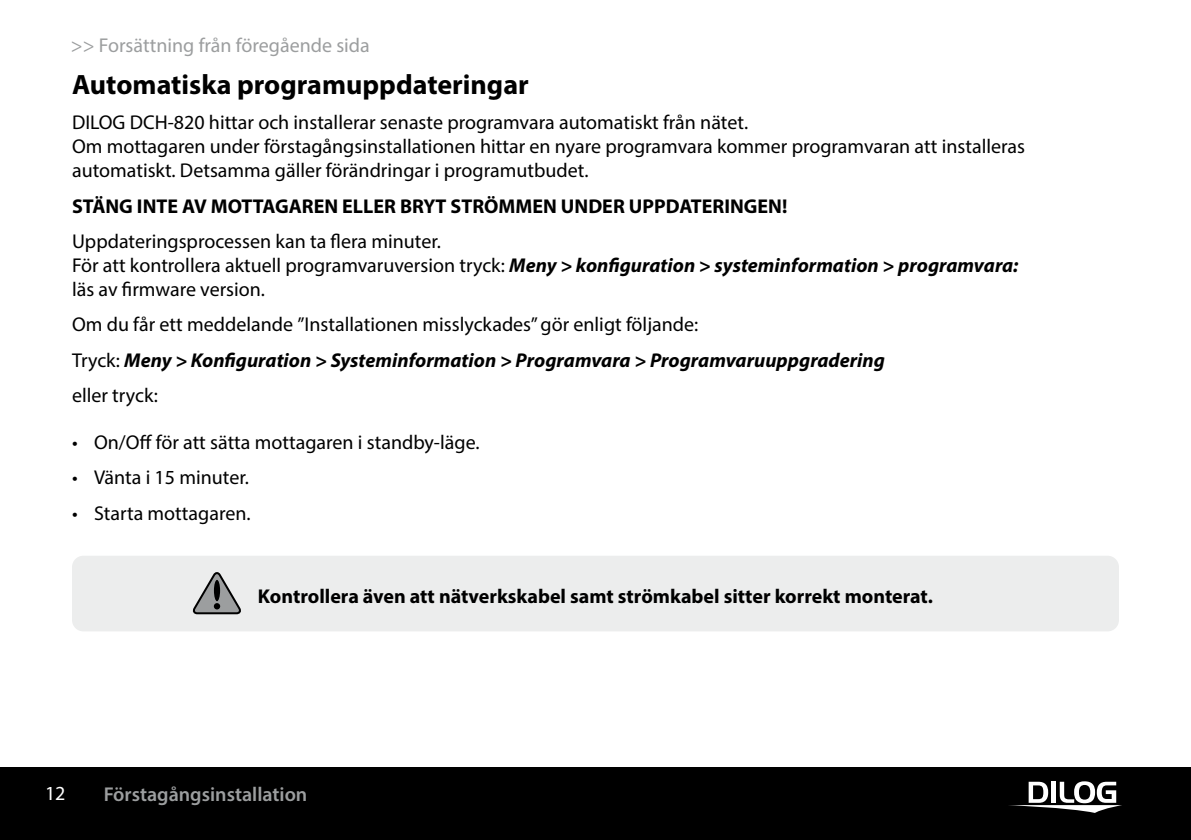
<style>
.page{position:relative;width:1191px;height:840px;background:#fff}
.page>*{position:absolute;margin:0;border:0;box-sizing:border-box;transform-origin:0 0}
.t1{font:700 28px "Myriad Pro";color:#000}
.t2{font:20px/24px "Myriad Pro";color:#000}
.t3{font:700 20px "Myriad Pro";color:#000}
.t4{font:20px "Myriad Pro";color:#9c9e9f}
.t5{font:600 20px "Myriad Pro";color:#9c9e9f}
.t6{font:20px "Myriad Pro";color:#fff}
.s1{font-weight:700;font-style:italic}
</style>
<div class="page">
<div style="left:0;top:767px;width:1191px;height:72px;background:#000"></div>
<svg style="left:1009px;top:781px;width:113px;height:31px"></svg>
<div style="left:72px;top:555px;width:1047px;height:76px;background:#eceded;border-radius:11px"></div>
<svg style="left:192px;top:572px;width:49px;height:43px"></svg>
<div style="left:214px;top:579px;width:6px;height:22px;background:#000;border-radius:50%"></div>
<svg style="left:214px;top:602px;width:6px;height:7px"></svg>
<p class="t4" style="left:71px;top:33px;width:300px">&gt;&gt; Forsättning från föregående sida</p>
<h1 class="t1" style="left:72px;top:66px;width:458px">Automatiska programuppdateringar</h1>
<p class="t2" style="left:72px;top:110px;width:954px">DILOG DCH-820 hittar och installerar senaste programvara automatiskt från nätet.<br>Om mottagaren under förstagångsinstallationen hittar en nyare programvara kommer programvaran att installeras automatiskt. Detsamma gäller förändringar i programutbudet.</p>
<p class="t3" style="left:72px;top:193px;width:717px">STÄNG INTE AV MOTTAGAREN ELLER BRYT STRÖMMEN UNDER UPPDATERINGEN!</p>
<p class="t2" style="left:72px;top:229px;width:948px">Uppdateringsprocessen kan ta flera minuter.<br>För att kontrollera aktuell programvaruversion tryck: <span class="s1">Meny &gt; konfiguration &gt; systeminformation &gt; programvara: </span>läs av firmware version.</p>
<p class="t2" style="left:72px;top:306px;width:814px;line-height:35.4px">Om du får ett meddelande ”Installationen misslyckades” gör enligt följande:<br>Tryck: <span class="s1">Meny &gt; Konfiguration &gt; Systeminformation &gt; Programvara &gt; Programvaruuppgradering </span>eller tryck:</p>
<p class="t2" style="left:72px;top:429px;width:409px">• On/Off för att sätta mottagaren i standby-läge.</p>
<p class="t2" style="left:72px;top:465px;width:178px">• Vänta i 15 minuter.</p>
<p class="t2" style="left:72px;top:500px;width:180px">• Starta mottagaren.</p>
<p class="t3" style="left:258px;top:583px;width:676px">Kontrollera även att nätverkskabel samt strömkabel sitter korrekt monterat.</p>
<p class="t6" style="left:45px;top:780px;width:22px">12</p>
<p class="t5" style="left:104px;top:781px;width:205px">Förstagångsinstallation</p>
</div>
